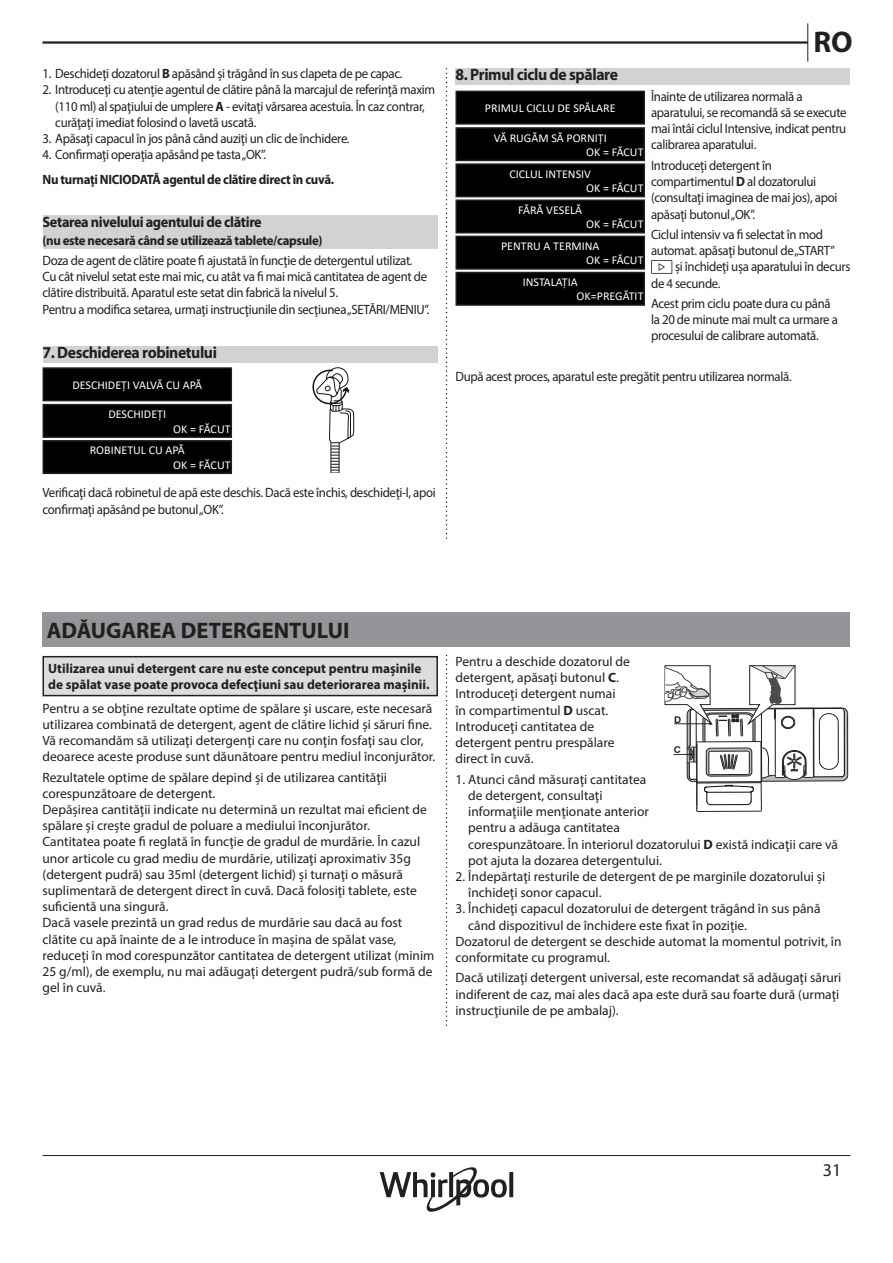
<style>
.page{position:relative;width:893px;height:1263px;background:#fff}
.page>*{position:absolute;margin:0;border:0;box-sizing:border-box;transform-origin:0 0}
.t1{font:700 30px "Myriad Pro";color:#231f20}
.t2{font:700 22.5px "Myriad Pro";color:#231f20}
.t3{font:18px "Myriad Pro";color:#231f20}
.Paragraph_Style_2{font:700 16.5px "Myriad Pro";letter-spacing:-.025em;color:#231f20;scale:.95 1}
.Paragraph_Style_2-2{font:700 15px "Myriad Pro";letter-spacing:-.025em;color:#231f20;scale:.95 1}
.t4{font:13.5px/16.2px "Myriad Pro";letter-spacing:-.005em;color:#231f20}
.t5{font:13.5px/16.2px "Myriad Pro";letter-spacing:-.025em;color:#231f20;scale:.95 1}
.Paragraph_Style_2-3{font:700 13.5px/16.2px "Myriad Pro";letter-spacing:-.01em;color:#231f20}
.Paragraph_Style_2-4{font:700 13.5px "Myriad Pro";letter-spacing:-.01em;color:#231f20;scale:.95 1}
.t6{font:12px "Calibri";color:#fff}
.t7{font:700 9.3px "Arial";color:#231f20;scale:1.07 1}
.s1{font-weight:700}
</style>
<div class="page">
<hr style="left:43px;top:41px;width:765px;height:3px;background:#231f20">
<hr style="left:43px;top:1155px;width:807px;height:1px;background:#231f20">
<hr style="left:807px;top:23px;width:1px;height:39px;background:#231f20">
<svg style="left:509px;top:1172px;width:4px;height:25px"></svg>
<svg style="left:380px;top:1167px;width:127px;height:45px"></svg>
<div style="left:43px;top:215px;width:394px;height:33px;background:#d1d2d4"></div>
<div style="left:43px;top:346px;width:394px;height:16px;background:#d1d2d4"></div>
<div style="left:43px;top:368px;width:188px;height:33px;background:#000"></div>
<div style="left:43px;top:367px;width:189px;height:34px;border:2px solid #231f20"></div>
<div style="left:43px;top:405px;width:188px;height:32px;background:#000"></div>
<div style="left:43px;top:404px;width:189px;height:34px;border:2px solid #231f20"></div>
<div style="left:43px;top:441px;width:188px;height:32px;background:#000"></div>
<div style="left:43px;top:440px;width:189px;height:34px;border:2px solid #231f20"></div>
<svg style="left:312px;top:368px;width:42px;height:105px"></svg>
<div style="left:455px;top:68px;width:395px;height:17px;background:#d1d2d4"></div>
<svg style="left:651px;top:260px;width:21px;height:14px"></svg>
<div style="left:456px;top:91px;width:188px;height:33px;background:#000"></div>
<div style="left:455px;top:91px;width:190px;height:34px;border:2px solid #231f20"></div>
<div style="left:456px;top:128px;width:188px;height:32px;background:#000"></div>
<div style="left:455px;top:127px;width:190px;height:34px;border:2px solid #231f20"></div>
<div style="left:456px;top:164px;width:188px;height:33px;background:#000"></div>
<div style="left:455px;top:163px;width:190px;height:34px;border:2px solid #231f20"></div>
<div style="left:456px;top:200px;width:188px;height:33px;background:#000"></div>
<div style="left:455px;top:199px;width:190px;height:34px;border:2px solid #231f20"></div>
<div style="left:456px;top:236px;width:188px;height:33px;background:#000"></div>
<div style="left:455px;top:236px;width:190px;height:34px;border:2px solid #231f20"></div>
<div style="left:456px;top:272px;width:188px;height:33px;background:#000"></div>
<div style="left:455px;top:272px;width:190px;height:34px;border:2px solid #231f20"></div>
<div style="left:43px;top:612px;width:807px;height:34px;background:#939598"></div>
<div style="left:43px;top:657px;width:394px;height:39px;background:#dcdddf"></div>
<div style="left:43px;top:656px;width:395px;height:40px;border:2px solid #231f20"></div>
<svg style="left:665px;top:665px;width:183px;height:147px"></svg>
<svg style="left:446px;top:69px;width:1px;height:470px"></svg>
<svg style="left:446px;top:655px;width:1px;height:371px"></svg>
<p class="t5" style="left:43px;top:65px;width:380px">1. Deschideţi dozatorul <span class="s1">B</span> apăsând şi trăgând în sus clapeta de pe capac.</p>
<p class="t5" style="left:55px;top:82px;width:402px;text-indent:-13px">2. Introduceţi cu atenţie agentul de clătire până la marcajul de referinţă maxim (110 ml) al spaţiului de umplere <span class="s1">A</span> - evitaţi vărsarea acestuia. În caz contrar, curăţaţi imediat folosind o lavetă uscată.</p>
<p class="t5" style="left:43px;top:130px;width:325px">3. Apăsaţi capacul în jos până când auziţi un clic de închidere.</p>
<p class="t5" style="left:43px;top:146px;width:237px">4. Confirmaţi operaţia apăsând pe tasta „OK”.</p>
<p class="Paragraph_Style_2-4" style="left:43px;top:171px;width:308px">Nu turnaţi NICIODATĂ agentul de clătire direct în cuvă.</p>
<p class="Paragraph_Style_2-2" style="left:43px;top:212px;width:232px">Setarea nivelului agentului de clătire</p>
<p class="Paragraph_Style_2-4" style="left:43px;top:231px;width:296px">(nu este necesară când se utilizează tablete/capsule)</p>
<p class="t5" style="left:43px;top:252px;width:406px">Doza de agent de clătire poate fi ajustată în funcţie de detergentul utilizat.<br>Cu cât nivelul setat este mai mic, cu atât va fi mai mică cantitatea de agent de clătire distribuită. Aparatul este setat din fabrică la nivelul 5.</p>
<p class="t5" style="left:43px;top:301px;width:409px">Pentru a modifica setarea, urmaţi instrucţiunile din secţiunea „SETĂRI/MENIU”.</p>
<p class="Paragraph_Style_2" style="left:43px;top:342px;width:185px">7. Deschiderea robinetului</p>
<p class="t6" style="left:72px;top:376px;width:131px">DESCHIDEȚI VALVĂ CU APĂ</p>
<p class="t6" style="left:108px;top:406px;width:59px">DESCHIDEȚI</p>
<p class="t6" style="left:173px;top:420px;width:59px">OK = FĂCUT</p>
<p class="t6" style="left:90px;top:442px;width:96px">ROBINETUL CU APĂ</p>
<p class="t6" style="left:173px;top:456px;width:59px">OK = FĂCUT</p>
<p class="t5" style="left:43px;top:484px;width:415px">Verificaţi dacă robinetul de apă este deschis. Dacă este închis, deschideţi-l, apoi confirmaţi apăsând pe butonul „OK”.</p>
<p class="Paragraph_Style_2" style="left:455px;top:64px;width:172px">8. Primul ciclu de spălare</p>
<h1 class="t1" style="left:813px;top:22px;width:41px">RO</h1>
<p class="t5" style="left:651px;top:88px;width:207px">Înainte de utilizarea normală a aparatului, se recomandă să se execute mai întâi ciclul Intensive, indicat pentru calibrarea aparatului.</p>
<p class="t5" style="left:651px;top:157px;width:198px">Introduceţi detergent în compartimentul <span class="s1">D</span> al dozatorului (consultaţi imaginea de mai jos), apoi apăsaţi butonul „OK”.</p>
<p class="t5" style="left:651px;top:226px;width:183px">Ciclul intensiv va fi selectat în mod</p>
<p class="t5" style="left:651px;top:242px;width:195px">automat. apăsaţi butonul de „START”</p>
<p class="t5" style="left:675px;top:259px;width:186px">şi închideţi uşa aparatului în decurs</p>
<p class="t5" style="left:651px;top:275px;width:75px">de 4 secunde.</p>
<p class="t5" style="left:651px;top:295px;width:198px">Acest prim ciclu poate dura cu până la 20 de minute mai mult ca urmare a procesului de calibrare automată.</p>
<p class="t5" style="left:455px;top:368px;width:355px">După acest proces, aparatul este pregătit pentru utilizarea normală.</p>
<p class="t6" style="left:485px;top:100px;width:132px">PRIMUL CICLU DE SPĂLARE</p>
<p class="t6" style="left:494px;top:129px;width:114px">VĂ RUGĂM SĂ PORNIȚI</p>
<p class="t6" style="left:586px;top:144px;width:59px">OK = FĂCUT</p>
<p class="t6" style="left:509px;top:165px;width:83px">CICLUL INTENSIV</p>
<p class="t6" style="left:586px;top:180px;width:59px">OK = FĂCUT</p>
<p class="t6" style="left:518px;top:201px;width:65px">FĂRĂ VESELĂ</p>
<p class="t6" style="left:586px;top:216px;width:59px">OK = FĂCUT</p>
<p class="t6" style="left:501px;top:238px;width:100px">PENTRU A TERMINA</p>
<p class="t6" style="left:586px;top:252px;width:59px">OK = FĂCUT</p>
<p class="t6" style="left:523px;top:274px;width:56px">INSTALAȚIA</p>
<p class="t6" style="left:577px;top:288px;width:68px">OK=PREGĂTIT</p>
<p class="t2" style="left:47px;top:615px;width:304px">ADĂUGAREA DETERGENTULUI</p>
<p class="Paragraph_Style_2-3" style="left:48px;top:660px;width:383px">Utilizarea unui detergent care nu este conceput pentru maşinile de spălat vase poate provoca defecţiuni sau deteriorarea maşinii.</p>
<p class="t4" style="left:43px;top:700px;width:391px">Pentru a se obţine rezultate optime de spălare şi uscare, este necesară utilizarea combinată de detergent, agent de clătire lichid şi săruri fine.</p>
<p class="t4" style="left:43px;top:732px;width:394px">Vă recomandăm să utilizaţi detergenţi care nu conţin fosfaţi sau clor, deoarece aceste produse sunt dăunătoare pentru mediul înconjurător.</p>
<p class="t4" style="left:43px;top:769px;width:346px">Rezultatele optime de spălare depind şi de utilizarea cantităţii corespunzătoare de detergent.</p>
<p class="t4" style="left:43px;top:801px;width:386px">Depăşirea cantităţii indicate nu determină un rezultat mai eficient de spălare şi creşte gradul de poluare a mediului înconjurător.</p>
<p class="t4" style="left:43px;top:833px;width:379px">Cantitatea poate fi reglată în funcţie de gradul de murdărie. În cazul unor articole cu grad mediu de murdărie, utilizaţi aproximativ 35g (detergent pudră) sau 35ml (detergent lichid) şi turnaţi o măsură suplimentară de detergent direct în cuvă. Dacă folosiţi tablete, este suficientă una singură.</p>
<p class="t4" style="left:43px;top:914px;width:394px">Dacă vasele prezintă un grad redus de murdărie sau dacă au fost clătite cu apă înainte de a le introduce în maşina de spălat vase, reduceţi în mod corespunzător cantitatea de detergent utilizat (minim 25 g/ml), de exemplu, nu mai adăugaţi detergent pudră/sub formă de gel în cuvă.</p>
<p class="t4" style="left:455px;top:653px;width:176px">Pentru a deschide dozatorul de detergent, apăsaţi butonul <span class="s1">C</span>.<br>Introduceţi detergent numai<br>în compartimentul <span class="s1">D</span> uscat.<br>Introduceţi cantitatea de detergent pentru prespălare direct în cuvă.</p>
<p class="t4" style="left:468px;top:771px;width:371px;text-indent:-13px">1. Atunci când măsuraţi cantitatea<br>de detergent, consultaţi<br>informaţiile menţionate anterior<br>pentru a adăuga cantitatea<br>corespunzătoare. În interiorul dozatorului <span class="s1">D</span> există indicaţii care vă pot ajuta la dozarea detergentului.</p>
<p class="t4" style="left:468px;top:868px;width:359px;text-indent:-13px">2. Îndepărtaţi resturile de detergent de pe marginile dozatorului şi închideţi sonor capacul.</p>
<p class="t4" style="left:468px;top:900px;width:354px;text-indent:-13px">3. Închideţi capacul dozatorului de detergent trăgând în sus până când dispozitivul de închidere este fixat în poziţie.</p>
<p class="t4" style="left:455px;top:933px;width:388px">Dozatorul de detergent se deschide automat la momentul potrivit, în conformitate cu programul.</p>
<p class="t4" style="left:455px;top:969px;width:387px">Dacă utilizaţi detergent universal, este recomandat să adăugaţi săruri indiferent de caz, mai ales dacă apa este dură sau foarte dură (urmaţi instrucţiunile de pe ambalaj).</p>
<p class="t7" style="left:674px;top:713px;width:8px">D</p>
<p class="t7" style="left:674px;top:744px;width:8px">C</p>
<h3 class="t3" style="left:823px;top:1159px;width:20px">31</h3>
</div>
